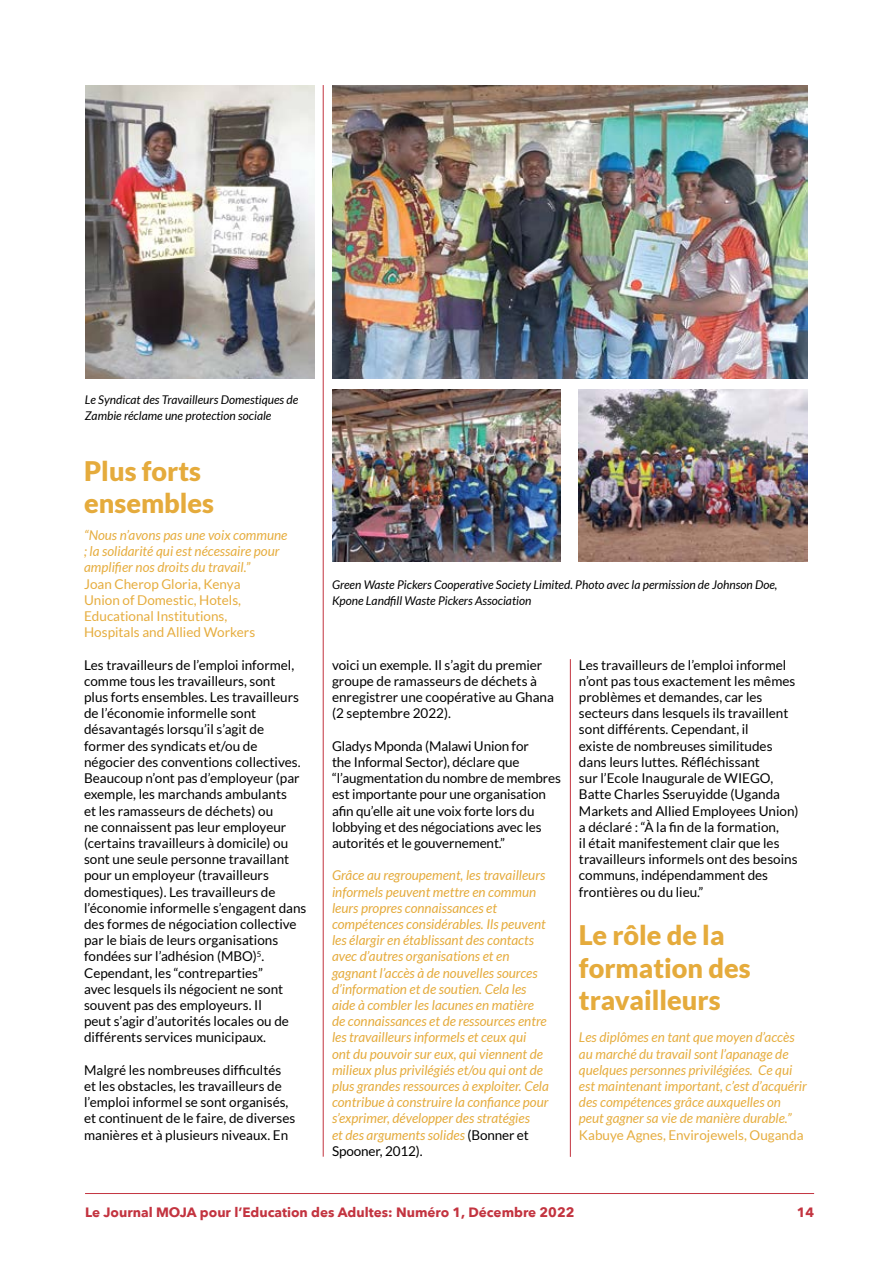
<style>
.page{position:relative;width:893px;height:1263px;background:#fff}
.page>*{position:absolute;margin:0;border:0;box-sizing:border-box;transform-origin:0 0}
.t1{font:900 27px/32.4px "Lato";color:#e5ab3c}
.t2{font:13.5px/16.2px "Lato";color:#000}
.t3{font:italic 13.5px/16.2px "Lato";color:#e5ab3c}
.t4{font:italic 13.5px/16.2px "Lato";color:#e6ad3f}
.t5{font:13.5px/16.2px "Lato";color:#e6ad3f}
.t6{font:700 13.5px "Avenir Next LT Pro";color:#c33440}
.t7{font:italic 12px/16.2px "Lato";color:#000}
.s1{font-style:normal;color:#000}
</style>
<div class="page">
<hr style="left:85px;top:1193px;width:729px;height:1px;background:#c33440">
<img style="left:85px;top:85px;width:229px;height:293px">
<hr style="left:323px;top:85px;width:1px;height:1072px;background:#c33440">
<hr style="left:570px;top:659px;width:1px;height:498px;background:#c33440">
<img style="left:332px;top:85px;width:476px;height:293px">
<img style="left:332px;top:389px;width:229px;height:172px">
<img style="left:579px;top:389px;width:229px;height:172px">
<p class="t7" style="left:85px;top:392px;width:215px">Le Syndicat des Travailleurs Domestiques de<br>Zambie réclame une protection sociale</p>
<h1 class="t1" style="left:84px;top:454px;width:132px">Plus forts ensembles</h1>
<p class="t4" style="left:84px;top:527px;width:205px">“Nous n’avons pas une voix commune ; la solidarité qui est nécessaire pour amplifier nos droits du travail.”</p>
<p class="t5" style="left:84px;top:576px;width:173px">Joan Cherop Gloria, Kenya<br>Union of Domestic, Hotels,<br>Educational Institutions,<br>Hospitals and Allied Workers</p>
<p class="t2" style="left:84px;top:657px;width:224px">Les travailleurs de l’emploi informel, comme tous les travailleurs, sont<br>plus forts ensembles. Les travailleurs de l’économie informelle sont désavantagés lorsqu’il s’agit de former des syndicats et/ou de négocier des conventions collectives.<br>Beaucoup n’ont pas d’employeur (par exemple, les marchands ambulants<br>et les ramasseurs de déchets) ou<br>ne connaissent pas leur employeur (certains travailleurs à domicile) ou sont une seule personne travaillant pour un employeur (travailleurs domestiques). Les travailleurs de l’économie informelle s’engagent dans des formes de négociation collective par le biais de leurs organisations fondées sur l’adhésion (MBO)<sup>5</sup>.<br>Cependant, les “contreparties”<br>avec lesquels ils négocient ne sont souvent pas des employeurs. Il<br>peut s’agir d’autorités locales ou de différents services municipaux.</p>
<p class="t2" style="left:84px;top:1062px;width:213px">Malgré les nombreuses difficultés et les obstacles, les travailleurs de l’emploi informel se sont organisés, et continuent de le faire, de diverses manières et à plusieurs niveaux. En</p>
<p class="t7" style="left:332px;top:576px;width:447px">Green Waste Pickers Cooperative Society Limited. Photo avec la permission de Johnson Doe,<br>Kpone Landfill Waste Pickers Association</p>
<p class="t2" style="left:332px;top:657px;width:223px">voici un exemple. Il s’agit du premier groupe de ramasseurs de déchets à enregistrer une coopérative au Ghana (2 septembre 2022).</p>
<p class="t2" style="left:332px;top:738px;width:230px">Gladys Mponda (Malawi Union for<br>the Informal Sector), déclare que “l’augmentation du nombre de membres est importante pour une organisation afin qu’elle ait une voix forte lors du lobbying et des négociations avec les autorités et le gouvernement.”</p>
<p class="t3" style="left:332px;top:868px;width:218px">Grâce au regroupement, les travailleurs informels peuvent mettre en commun leurs propres connaissances et compétences considérables. Ils peuvent les élargir en établissant des contacts avec d’autres organisations et en gagnant l’accès à de nouvelles sources d’information et de soutien. Cela les aide à combler les lacunes en matière de connaissances et de ressources entre les travailleurs informels et ceux qui<br>ont du pouvoir sur eux, qui viennent de milieux plus privilégiés et/ou qui ont de plus grandes ressources à exploiter. Cela contribue à construire la confiance pour s’exprimer, développer des stratégies<br>et des arguments solides <span class="s1">(Bonner et Spooner, 2012).</span></p>
<p class="t2" style="left:579px;top:657px;width:221px">Les travailleurs de l’emploi informel n’ont pas tous exactement les mêmes problèmes et demandes, car les secteurs dans lesquels ils travaillent sont différents. Cependant, il<br>existe de nombreuses similitudes dans leurs luttes. Réfléchissant<br>sur l’Ecole Inaugurale de WIEGO, Batte Charles Sseruyidde (Uganda Markets and Allied Employees Union) a déclaré : “À la fin de la formation,<br>il était manifestement clair que les travailleurs informels ont des besoins communs, indépendamment des frontières ou du lieu.”</p>
<h1 class="t1" style="left:579px;top:918px;width:173px">Le rôle de la formation des travailleurs</h1>
<p class="t4" style="left:579px;top:1030px;width:229px">Les diplômes en tant que moyen d’accès au marché du travail sont l’apanage de quelques personnes privilégiées. Ce qui est maintenant important, c’est d’acquérir des compétences grâce auxquelles on peut gagner sa vie de manière durable.”</p>
<p class="t5" style="left:579px;top:1126px;width:226px">Kabuye Agnes, Envirojewels, Ouganda</p>
<p class="t6" style="left:85px;top:1204px;width:491px">Le Journal MOJA pour l’Education des Adultes: Numéro 1, Décembre 2022</p>
<p class="t6" style="left:797px;top:1204px;width:19px">14</p>
</div>
